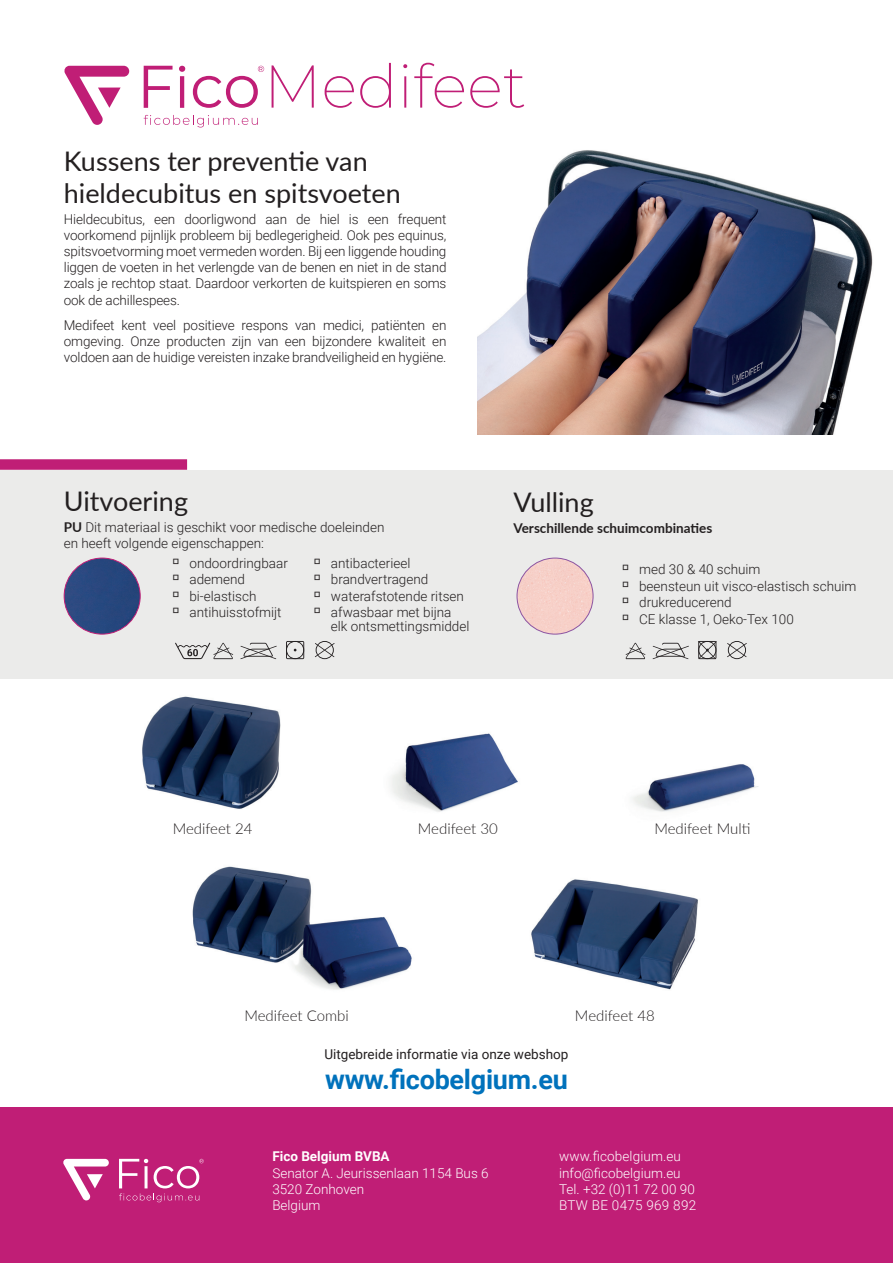
<style>
.page{position:relative;width:893px;height:1263px;background:#fff}
.page>*{position:absolute;margin:0;border:0;box-sizing:border-box;transform-origin:0 0}
.t1{font:27px/32.4px "Lato";color:#231f20}
.t2{font:700 27px "Roboto";letter-spacing:-.01em;color:#0072bc}
.t3{font:300 15px "Lato";color:#231f20}
.t4{font:300 13.5px/16.2px "Roboto";color:#231f20;text-align:justify}
.t5{font:300 13.5px/16.2px "Roboto";color:#fff}
.t6{font:13.5px "Roboto";color:#231f20}
.t7{font:700 13.5px "Lato";color:#231f20}
.t8{font:700 13.5px "Roboto";color:#fff}
.s1{font-family:"Lato";font-weight:700}
</style>
<div class="page">
<img style="left:192px;top:866px;width:220px;height:124px">
<div style="left:0;top:1107px;width:893px;height:156px;background:#c01e76"></div>
<svg style="left:119px;top:1159px;width:85px;height:43px"></svg>
<svg style="left:63px;top:1159px;width:46px;height:41px"></svg>
<div style="left:0;top:470px;width:893px;height:208px;background:#ebebea"></div>
<div style="left:64px;top:558px;width:76px;height:76px;background:#28477e;border-radius:38px"></div>
<div style="left:64px;top:558px;width:77px;height:76px;border:1px solid #c01e76;border-radius:50%"></div>
<div style="left:0;top:459px;width:187px;height:11px;background:#c01e76"></div>
<svg style="left:144px;top:115px;width:114px;height:12px"></svg>
<svg style="left:64px;top:66px;width:65px;height:59px"></svg>
<svg style="left:144px;top:66px;width:29px;height:42px"></svg>
<svg style="left:179px;top:66px;width:6px;height:42px"></svg>
<svg style="left:193px;top:66px;width:71px;height:42px"></svg>
<svg style="left:272px;top:65px;width:42px;height:43px"></svg>
<svg style="left:325px;top:76px;width:29px;height:32px"></svg>
<svg style="left:360px;top:63px;width:31px;height:45px"></svg>
<svg style="left:403px;top:64px;width:4px;height:44px"></svg>
<svg style="left:414px;top:63px;width:50px;height:45px"></svg>
<svg style="left:470px;top:69px;width:54px;height:39px"></svg>
<img style="left:477px;top:150px;width:396px;height:284px">
<svg style="left:175px;top:643px;width:58px;height:16px"></svg>
<svg style="left:286px;top:641px;width:18px;height:18px"></svg>
<svg style="left:240px;top:643px;width:37px;height:16px"></svg>
<svg style="left:315px;top:641px;width:20px;height:18px"></svg>
<img style="left:142px;top:696px;width:139px;height:113px">
<img style="left:531px;top:879px;width:167px;height:111px">
<img style="left:391px;top:733px;width:127px;height:79px">
<img style="left:632px;top:764px;width:127px;height:48px">
<div style="left:517px;top:558px;width:76px;height:76px;background:#f7d0c8;border-radius:38px"></div>
<div style="left:517px;top:558px;width:76px;height:76px;border:1px solid #8c54a2;border-radius:50%"></div>
<svg style="left:626px;top:643px;width:19px;height:16px"></svg>
<svg style="left:653px;top:643px;width:36px;height:16px"></svg>
<svg style="left:727px;top:641px;width:20px;height:18px"></svg>
<svg style="left:698px;top:641px;width:19px;height:18px"></svg>
<h1 class="t1" style="left:64px;top:143px;width:339px">Kussens ter preventie van hieldecubitus en spitsvoeten</h1>
<p class="t4" style="left:64px;top:210px;width:384px">Hieldecubitus, een doorligwond aan de hiel is een frequent voorkomend pijnlijk probleem bij bedlegerigheid. Ook pes equinus, spitsvoetvorming moet vermeden worden. Bij een liggende houding liggen de voeten in het verlengde van de benen en niet in de stand zoals je rechtop staat. Daardoor verkorten de kuitspieren en soms ook de achillespees.</p>
<p class="t4" style="left:64px;top:316px;width:384px">Medifeet kent veel positieve respons van medici, patiënten en omgeving. Onze producten zijn van een bijzondere kwaliteit en voldoen aan de huidige vereisten inzake brandveiligheid en hygiëne.</p>
<h1 class="t1" style="left:64px;top:484px;width:126px">Uitvoering</h1>
<p class="t4" style="left:64px;top:518px;width:322px"><span class="s1">PU</span> Dit materiaal is geschikt voor medische doeleinden en heeft volgende eigenschappen:</p>
<p class="t4" style="left:172px;top:554px;width:117px">→ ondoordringbaar</p>
<p class="t4" style="left:172px;top:571px;width:74px">→ ademend</p>
<p class="t4" style="left:172px;top:587px;width:85px">→ bi-elastisch</p>
<p class="t4" style="left:172px;top:604px;width:111px">→ antihuisstofmijt</p>
<p class="t4" style="left:314px;top:554px;width:98px">→ antibacterieel</p>
<p class="t4" style="left:314px;top:571px;width:116px">→ brandvertragend</p>
<p class="t4" style="left:314px;top:587px;width:151px">→ waterafstotende ritsen</p>
<p class="t4" style="left:331px;top:605px;width:140px;line-height:13.5px;text-indent:-17px">→ afwasbaar met bijna elk ontsmettingsmiddel</p>
<h1 class="t1" style="left:513px;top:485px;width:82px">Vulling</h1>
<p class="t7" style="left:513px;top:518px;width:200px">Verschillende schuimcombinaties</p>
<p class="t4" style="left:622px;top:561px;width:140px">→ med 30 &amp; 40 schuim</p>
<p class="t4" style="left:622px;top:577px;width:236px">→ beensteun uit visco-elastisch schuim</p>
<p class="t4" style="left:622px;top:594px;width:111px">→ drukreducerend</p>
<p class="t4" style="left:622px;top:610px;width:173px">→ CE klasse 1, Oeko-Tex 100</p>
<p class="t3" style="left:173px;top:818px;width:81px">Medifeet 24</p>
<p class="t3" style="left:654px;top:818px;width:98px">Medifeet Multi</p>
<p class="t3" style="left:418px;top:818px;width:81px">Medifeet 30</p>
<p class="t3" style="left:244px;top:1005px;width:106px">Medifeet Combi</p>
<p class="t3" style="left:575px;top:1005px;width:81px">Medifeet 48</p>
<p class="t6" style="left:324px;top:1045px;width:246px">Uitgebreide informatie via onze webshop</p>
<h1 class="t2" style="left:325px;top:1061px;width:244px">www.ficobelgium.eu</h1>
<p class="t8" style="left:272px;top:1147px;width:119px">Fico Belgium BVBA</p>
<p class="t5" style="left:272px;top:1164px;width:218px">Senator A. Jeurissenlaan 1154 Bus 6<br>3520 Zonhoven<br>Belgium</p>
<p class="t5" style="left:559px;top:1148px;width:139px">www.ficobelgium.eu info@ficobelgium.eu<br>Tel. +32 (0)11 72 00 90<br>BTW BE 0475 969 892</p>
</div>
